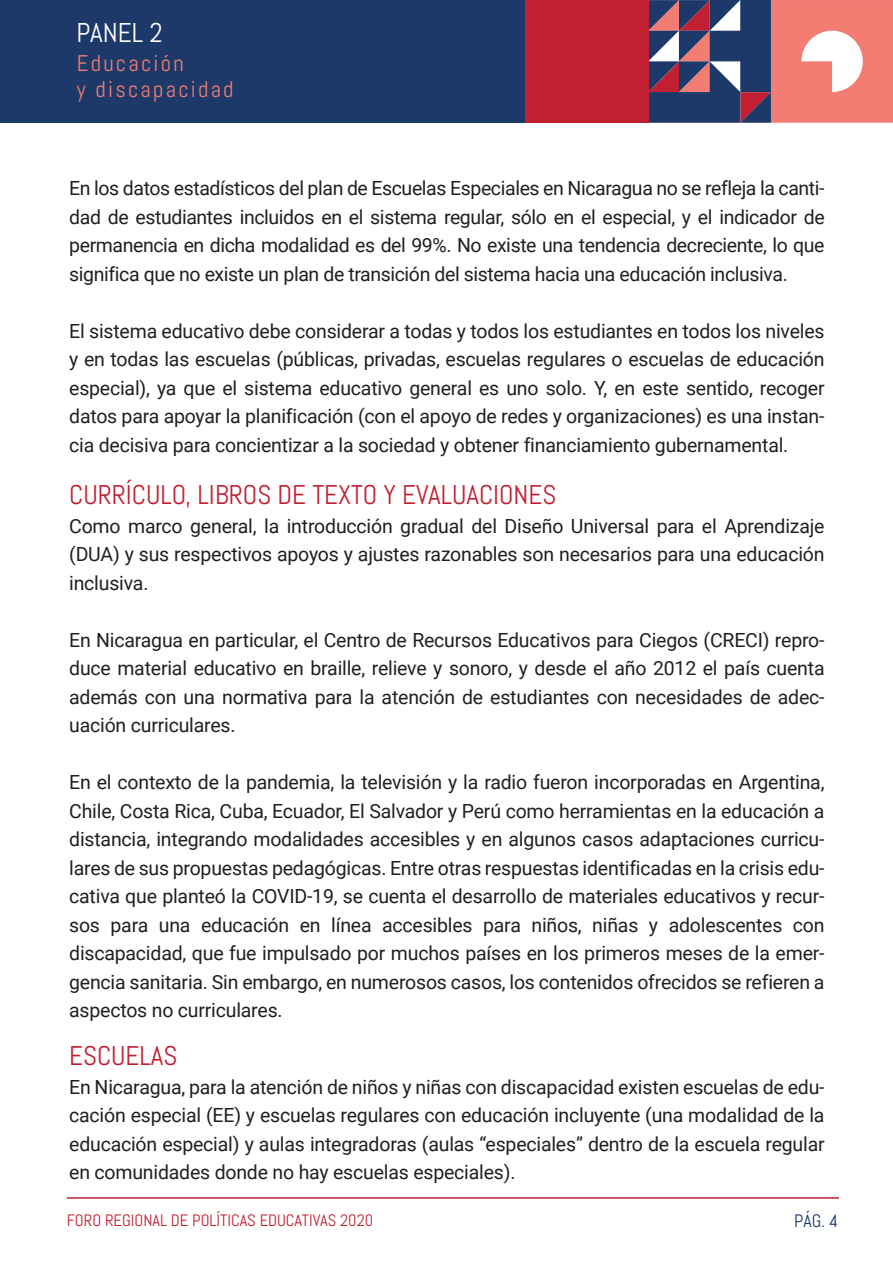
<style>
.page{position:relative;width:893px;height:1263px;background:#fff}
.page>*{position:absolute;margin:0;border:0;box-sizing:border-box;transform-origin:0 0}
.t1{font:27.15px "Abel";color:#fff}
.t2{font:27px "Abel";color:#c21f33}
.t3{font:22.65px/25.5px "Abel";letter-spacing:.1em;color:#f37c73}
.t4{font:19.5px/28.5px "Roboto";letter-spacing:-.01em;color:#231f20;text-align:justify}
.t5{font:18px "Abel";color:#1d3969}
.t6{font:16.5px "Abel";color:#c21f33}
</style>
<div class="page">
<hr style="left:67px;top:1197px;width:772px;height:2px;background:#c21f33">
<div style="left:0;top:0;width:630px;height:123px;background:#1d3969"></div>
<svg style="left:648px;top:0;width:245px;height:123px;background:#a76f7d"></svg>
<div style="left:525px;top:0;width:123px;height:123px;background:#c21f33"></div>
<h1 class="t1" style="left:76px;top:15px;width:88px">PANEL 2</h1>
<p class="t3" style="left:77px;top:51px;width:158px">Educación<br>y discapacidad</p>
<p class="t4" style="left:69px;top:173px;width:757px">En los datos estadísticos del plan de Escuelas Especiales en Nicaragua no se refleja la canti&shy;dad de estudiantes incluidos en el sistema regular, sólo en el especial, y el indicador de permanencia en dicha modalidad es del 99%. No existe una tendencia decreciente, lo que significa que no existe un plan de transición del sistema hacia una educación inclusiva.</p>
<p class="t4" style="left:69px;top:316px;width:757px">El sistema educativo debe considerar a todas y todos los estudiantes en todos los niveles y en todas las escuelas (públicas, privadas, escuelas regulares o escuelas de educación especial), ya que el sistema educativo general es uno solo. Y, en este sentido, recoger datos para apoyar la planificación (con el apoyo de redes y organizaciones) es una instan&shy;cia decisiva para concientizar a la sociedad y obtener financiamiento gubernamental.</p>
<h2 class="t2" style="left:69px;top:478px;width:489px">CURRÍCULO, LIBROS DE TEXTO Y EVALUACIONES</h2>
<p class="t4" style="left:69px;top:511px;width:757px">Como marco general, la introducción gradual del Diseño Universal para el Aprendizaje (DUA) y sus respectivos apoyos y ajustes razonables son necesarios para una educación inclusiva.</p>
<p class="t4" style="left:69px;top:625px;width:757px">En Nicaragua en particular, el Centro de Recursos Educativos para Ciegos (CRECI) repro&shy;duce material educativo en braille, relieve y sonoro, y desde el año 2012 el país cuenta además con una normativa para la atención de estudiantes con necesidades de adec&shy;uación curriculares.</p>
<p class="t4" style="left:69px;top:767px;width:757px">En el contexto de la pandemia, la televisión y la radio fueron incorporadas en Argentina, Chile, Costa Rica, Cuba, Ecuador, El Salvador y Perú como herramientas en la educación a distancia, integrando modalidades accesibles y en algunos casos adaptaciones curricu&shy;lares de sus propuestas pedagógicas. Entre otras respuestas identificadas en la crisis edu&shy;cativa que planteó la COVID-19, se cuenta el desarrollo de materiales educativos y recur&shy;sos para una educación en línea accesibles para niños, niñas y adolescentes con discapacidad, que fue impulsado por muchos países en los primeros meses de la emer&shy;gencia sanitaria. Sin embargo, en numerosos casos, los contenidos ofrecidos se refieren a aspectos no curriculares.</p>
<h2 class="t2" style="left:69px;top:1039px;width:110px">ESCUELAS</h2>
<p class="t4" style="left:69px;top:1072px;width:757px">En Nicaragua, para la atención de niños y niñas con discapacidad existen escuelas de edu&shy;cación especial (EE) y escuelas regulares con educación incluyente (una modalidad de la educación especial) y aulas integradoras (aulas “especiales” dentro de la escuela regular en comunidades donde no hay escuelas especiales).</p>
<p class="t6" style="left:67px;top:1209px;width:308px">FORO REGIONAL DE POLÍTICAS EDUCATIVAS 2020</p>
<p class="t5" style="left:794px;top:1209px;width:45px">PÁG. 4</p>
</div>
